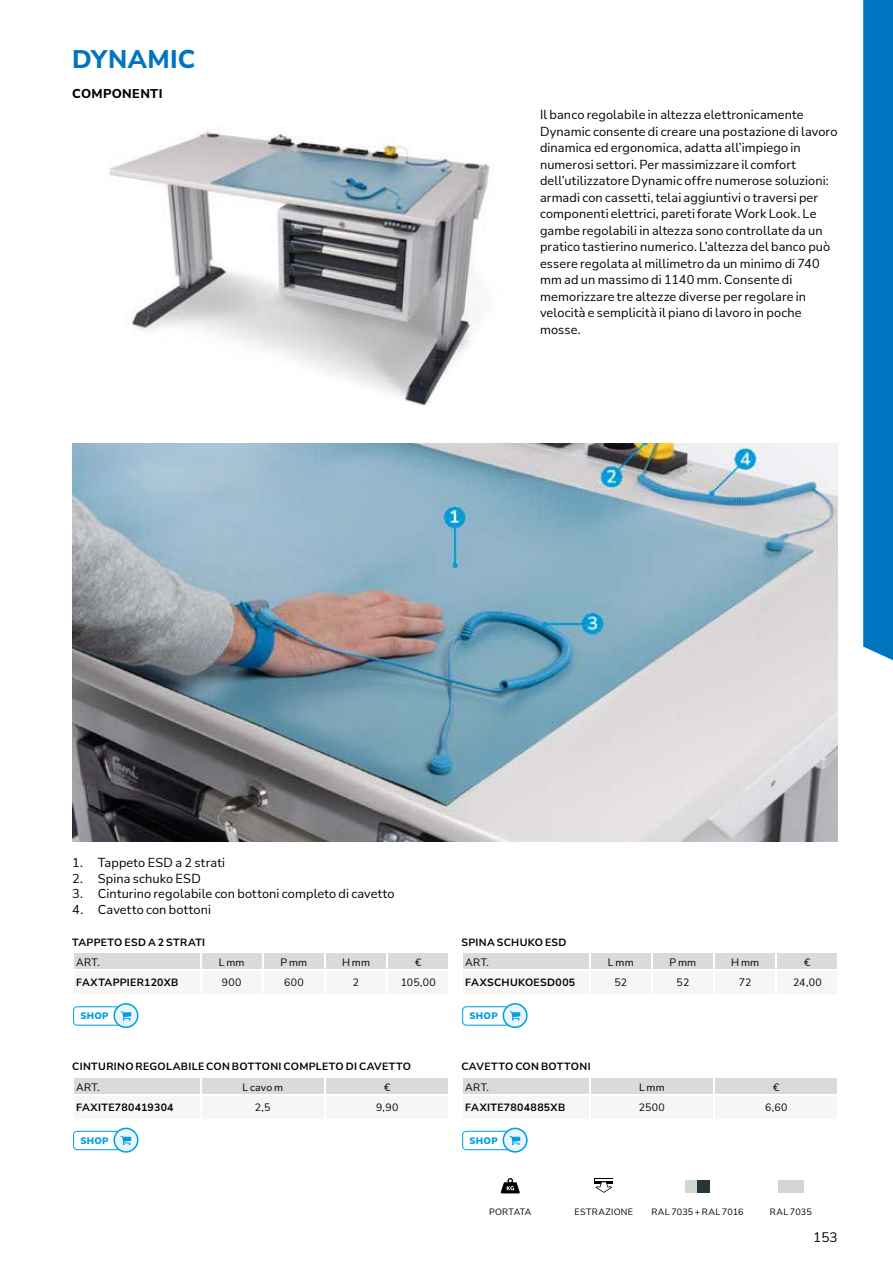
<style>
.page{position:relative;width:893px;height:1263px;background:#fff}
.page>*{position:absolute;margin:0;border:0;box-sizing:border-box;transform-origin:0 0}
.t1{font:800 25.5px "Nunito Sans";letter-spacing:.015em;color:#0075bf}
.t2{font:13.5px "Nunito Sans";color:#000}
.t3{font:12.75px/16.5px "Nunito Sans";letter-spacing:.01em;color:#000}
.t4{font:800 12.75px "Nunito Sans";letter-spacing:.025em;color:#000}
.t5{font:700 10.5px "Nunito Sans";letter-spacing:.03em;color:#000}
.t6{font:10.5px "Nunito Sans";letter-spacing:.03em;color:#000}
.t7{font:900 9.3px "Nunito Sans";letter-spacing:.03em;color:#009fe3}
.t8{font:9px "Nunito Sans";letter-spacing:.035em;color:#000}
.t9{font:9px "Nunito Sans";letter-spacing:.015em;color:#000}
.t10{font:9px "Nunito Sans";letter-spacing:-.005em;color:#000}
</style>
<div class="page">
<svg style="left:863px;top:0;width:30px;height:660px;background:#0678c0"></svg>
<img style="left:109px;top:131px;width:383px;height:275px">
<img style="left:72px;top:443px;width:766px;height:398px">
<svg style="left:73px;top:1003px;width:66px;height:25px"></svg>
<div style="left:74px;top:1078px;width:374px;height:16px;background:#dadada"></div>
<svg style="left:73px;top:1127px;width:66px;height:25px"></svg>
<svg style="left:462px;top:1003px;width:66px;height:25px"></svg>
<div style="left:463px;top:1078px;width:374px;height:16px;background:#dadada"></div>
<svg style="left:462px;top:1127px;width:66px;height:25px"></svg>
<svg style="left:501px;top:1178px;width:19px;height:15px"></svg>
<div style="left:594px;top:1178px;width:19px;height:6px;background:#000"></div>
<svg style="left:595px;top:1179px;width:18px;height:14px"></svg>
<div style="left:685px;top:1180px;width:12px;height:13px;background:#d2d6d3"></div>
<div style="left:697px;top:1180px;width:13px;height:13px;background:#253539"></div>
<div style="left:778px;top:1180px;width:26px;height:13px;background:#d2d6d3"></div>
<div style="left:74px;top:953px;width:374px;height:16px;background:#dadada"></div>
<div style="left:463px;top:953px;width:374px;height:16px;background:#dadada"></div>
<h1 class="t1" style="left:72px;top:41px;width:124px">DYNAMIC</h1>
<p class="t4" style="left:72px;top:84px;width:92px">COMPONENTI</p>
<p class="t3" style="left:540px;top:106px;width:299px">Il banco regolabile in altezza elettronicamente Dynamic consente di creare una postazione di lavoro dinamica ed ergonomica, adatta all’impiego in numerosi settori. Per massimizzare il comfort dell’utilizzatore Dynamic offre numerose soluzioni: armadi con cassetti, telai aggiuntivi o traversi per componenti elettrici, pareti forate Work Look. Le gambe regolabili in altezza sono controllate da un pratico tastierino numerico. L’altezza del banco può essere regolata al millimetro da un minimo di 740 mm ad un massimo di 1140 mm. Consente di memorizzare tre altezze diverse per regolare in velocità e semplicità il piano di lavoro in poche mosse.</p>
<p class="t3" style="left:72px;top:854px;width:154px">1. Tappeto ESD a 2 strati</p>
<p class="t3" style="left:72px;top:869px;width:130px">2. Spina schuko ESD</p>
<p class="t3" style="left:72px;top:885px;width:324px">3. Cinturino regolabile con bottoni completo di cavetto</p>
<p class="t3" style="left:72px;top:900px;width:140px">4. Cavetto con bottoni</p>
<p class="t5" style="left:72px;top:934px;width:134px">TAPPETO ESD A 2 STRATI</p>
<p class="t6" style="left:76px;top:955px;width:25px">ART.</p>
<p class="t6" style="left:219px;top:955px;width:27px">L mm</p>
<p class="t6" style="left:281px;top:955px;width:28px">P mm</p>
<p class="t6" style="left:352px;top:955px;width:20px">mm</p>
<p class="t6" style="left:415px;top:955px;width:8px">€</p>
<p class="t5" style="left:76px;top:975px;width:104px">FAXTAPPIER120XB</p>
<p class="t6" style="left:222px;top:975px;width:21px">900</p>
<p class="t6" style="left:284px;top:975px;width:21px">600</p>
<p class="t6" style="left:353px;top:975px;width:8px">2</p>
<p class="t6" style="left:401px;top:975px;width:37px">105,00</p>
<p class="t7" style="left:80px;top:1009px;width:30px">SHOP</p>
<p class="t5" style="left:72px;top:1059px;width:340px">CINTURINO REGOLABILE CON BOTTONI COMPLETO DI CAVETTO</p>
<p class="t6" style="left:76px;top:1080px;width:25px">ART.</p>
<p class="t6" style="left:243px;top:1080px;width:42px">L cavo m</p>
<p class="t6" style="left:384px;top:1080px;width:8px">€</p>
<p class="t5" style="left:76px;top:1099px;width:99px">FAXITE780419304</p>
<p class="t6" style="left:255px;top:1100px;width:17px">2,5</p>
<p class="t6" style="left:376px;top:1100px;width:24px">9,90</p>
<p class="t7" style="left:80px;top:1134px;width:30px">SHOP</p>
<p class="t5" style="left:461px;top:934px;width:107px">SPINA SCHUKO ESD</p>
<p class="t6" style="left:465px;top:955px;width:25px">ART.</p>
<p class="t6" style="left:608px;top:955px;width:27px">L mm</p>
<p class="t6" style="left:670px;top:955px;width:28px">P mm</p>
<p class="t6" style="left:741px;top:955px;width:20px">mm</p>
<p class="t6" style="left:804px;top:955px;width:8px">€</p>
<p class="t5" style="left:465px;top:975px;width:111px">FAXSCHUKOESD005</p>
<p class="t6" style="left:614px;top:975px;width:14px">52</p>
<p class="t6" style="left:677px;top:975px;width:14px">52</p>
<p class="t6" style="left:739px;top:975px;width:14px">72</p>
<p class="t6" style="left:793px;top:975px;width:30px">24,00</p>
<p class="t7" style="left:469px;top:1009px;width:30px">SHOP</p>
<p class="t5" style="left:461px;top:1059px;width:131px">CAVETTO CON BOTTONI</p>
<p class="t6" style="left:465px;top:1080px;width:25px">ART.</p>
<p class="t6" style="left:639px;top:1080px;width:27px">L mm</p>
<p class="t6" style="left:773px;top:1080px;width:8px">€</p>
<p class="t5" style="left:465px;top:1099px;width:102px">FAXITE7804885XB</p>
<p class="t6" style="left:639px;top:1100px;width:28px">2500</p>
<p class="t6" style="left:765px;top:1100px;width:24px">6,60</p>
<p class="t7" style="left:469px;top:1134px;width:30px">SHOP</p>
<p class="t10" style="left:489px;top:1206px;width:44px">PORTATA</p>
<p class="t8" style="left:574px;top:1206px;width:60px">ESTRAZIONE</p>
<p class="t9" style="left:651px;top:1206px;width:94px">RAL 7035 + RAL 7016</p>
<p class="t8" style="left:770px;top:1206px;width:43px">RAL 7035</p>
<p class="t2" style="left:813px;top:1228px;width:26px">153</p>
</div>
